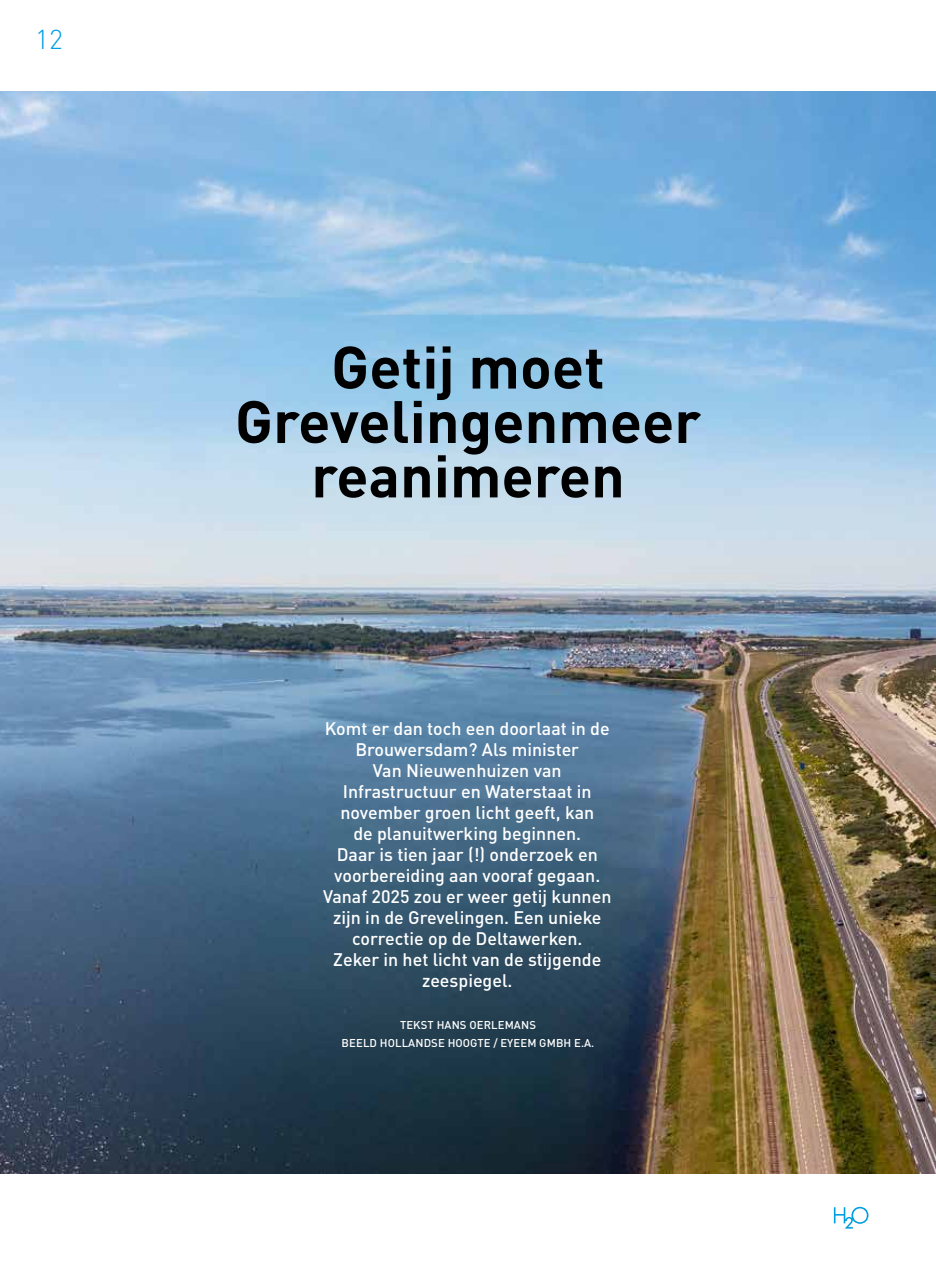
<style>
.page{position:relative;width:936px;height:1263px;background:#fff}
.page>*{position:absolute;margin:0;border:0;box-sizing:border-box;transform-origin:0 0}
.t1{font:700 58.8px/54.4px "DIN Pro";color:#000;text-align:center}
.t2{font:300 27px "DIN Pro";color:#009ee3}
.t3{font:500 18px/21px "DIN Pro";color:#fff;text-align:center}
.t4{font:500 11.25px/18px "DIN Pro";letter-spacing:.01em;color:#fff;text-align:center}
</style>
<div class="page">
<svg style="left:833px;top:1207px;width:35px;height:21px"></svg>
<img style="left:0;top:92px;width:935px;height:1082px">
<h2 class="t2" style="left:35px;top:18px;width:29px">12</h2>
<h1 class="t1" style="left:235px;top:333px;width:467px">Getij moet<br>Grevelingenmeer reanimeren</h1>
<p class="t3" style="left:323px;top:716px;width:290px">Komt er dan toch een doorlaat in de<br>Brouwersdam? Als minister<br>Van Nieuwenhuizen van<br>Infrastructuur en Waterstaat in november groen licht geeft, kan<br>de planuitwerking beginnen.<br>Daar is tien jaar (!) onderzoek en voorbereiding aan vooraf gegaan.<br>Vanaf 2025 zou er weer getij kunnen zijn in de Grevelingen. Een unieke correctie op de Deltawerken.<br>Zeker in het licht van de stijgende zeespiegel.</p>
<p class="t4" style="left:341px;top:1015px;width:254px">TEKST HANS OERLEMANS<br>BEELD HOLLANDSE HOOGTE / EYEEM GMBH E.A.</p>
</div>
